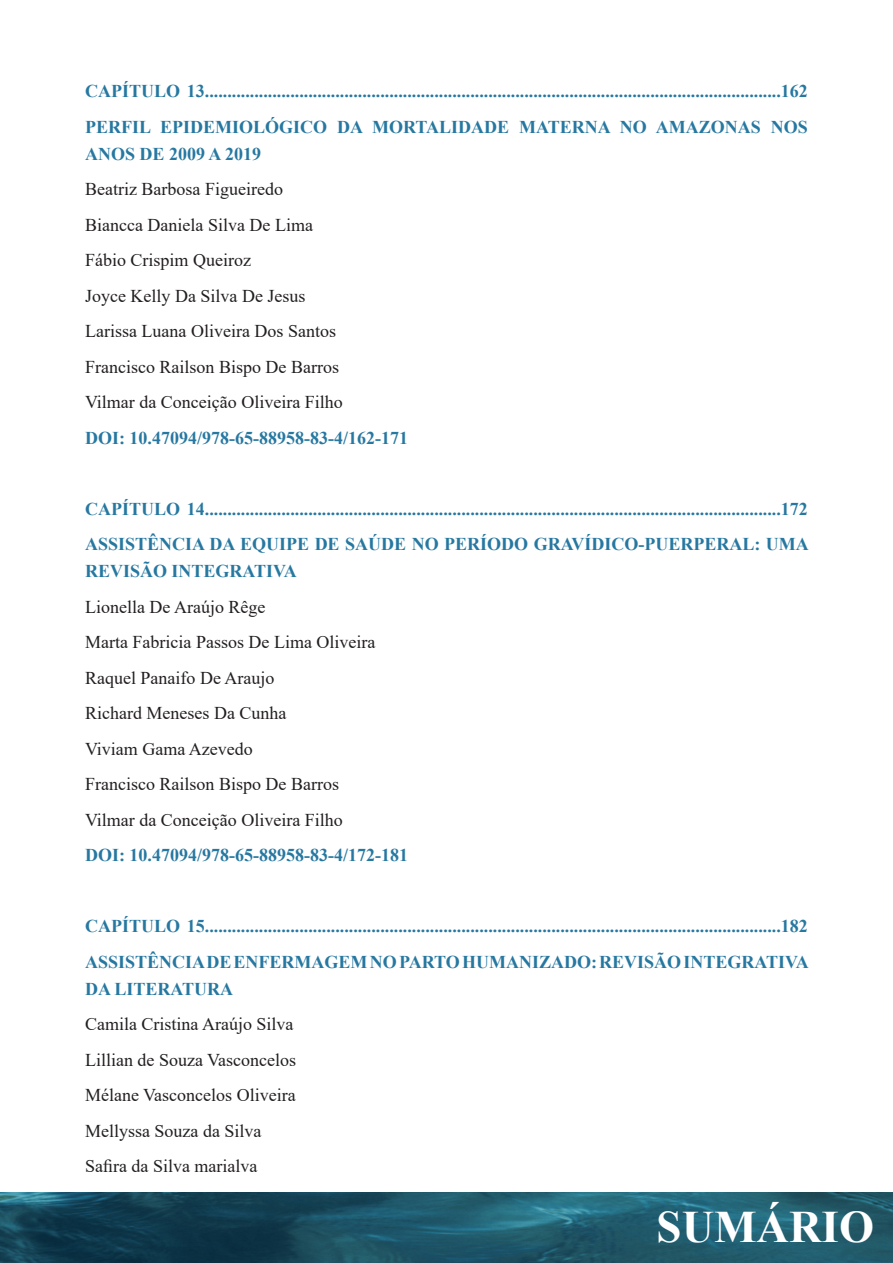
<style>
.page{position:relative;width:893px;height:1263px;background:#fff}
.page>*{position:absolute;margin:0;border:0;box-sizing:border-box;transform-origin:0 0}
.t1{font:700 45px "Times New Roman";color:#fff}
.t2{font:700 18px/27px "Times New Roman";color:#2778a1}
.t3{font:18px "Times New Roman";color:#231f20}
</style>
<div class="page">
<img style="left:0;top:1193px;width:893px;height:70px">
<p class="t2" style="left:85px;top:77px;width:724px">CAPÍTULO 13................................................................................................................................162</p>
<p class="t2" style="left:85px;top:113px;width:724px">PERFIL EPIDEMIOLÓGICO DA MORTALIDADE MATERNA NO AMAZONAS NOS<br>ANOS DE 2009 A 2019</p>
<p class="t3" style="left:85px;top:177px;width:199px">Beatriz Barbosa Figueiredo</p>
<p class="t3" style="left:85px;top:212px;width:229px">Biancca Daniela Silva De Lima</p>
<p class="t3" style="left:85px;top:248px;width:167px">Fábio Crispim Queiroz</p>
<p class="t3" style="left:85px;top:283px;width:222px">Joyce Kelly Da Silva De Jesus</p>
<p class="t3" style="left:85px;top:319px;width:252px">Larissa Luana Oliveira Dos Santos</p>
<p class="t3" style="left:85px;top:354px;width:255px">Francisco Railson Bispo De Barros</p>
<p class="t3" style="left:85px;top:390px;width:259px">Vilmar da Conceição Oliveira Filho</p>
<p class="t2" style="left:85px;top:424px;width:324px">DOI: 10.47094/978-65-88958-83-4/162-171</p>
<p class="t2" style="left:85px;top:495px;width:724px">CAPÍTULO 14................................................................................................................................172</p>
<p class="t2" style="left:85px;top:530px;width:725px">ASSISTÊNCIA DA EQUIPE DE SAÚDE NO PERÍODO GRAVÍDICO-PUERPERAL: UMA<br>REVISÃO INTEGRATIVA</p>
<p class="t3" style="left:85px;top:594px;width:182px">Lionella De Araújo Rêge</p>
<p class="t3" style="left:85px;top:630px;width:292px">Marta Fabricia Passos De Lima Oliveira</p>
<p class="t3" style="left:85px;top:665px;width:191px">Raquel Panaifo De Araujo</p>
<p class="t3" style="left:85px;top:701px;width:203px">Richard Meneses Da Cunha</p>
<p class="t3" style="left:85px;top:736px;width:169px">Viviam Gama Azevedo</p>
<p class="t3" style="left:85px;top:772px;width:255px">Francisco Railson Bispo De Barros</p>
<p class="t3" style="left:85px;top:807px;width:259px">Vilmar da Conceição Oliveira Filho</p>
<p class="t2" style="left:85px;top:841px;width:324px">DOI: 10.47094/978-65-88958-83-4/172-181</p>
<p class="t2" style="left:85px;top:912px;width:724px">CAPÍTULO 15................................................................................................................................182</p>
<p class="t2" style="left:85px;top:948px;width:725px">ASSISTÊNCIA DE ENFERMAGEM NO PARTO HUMANIZADO: REVISÃO INTEGRATIVA<br>DA LITERATURA</p>
<p class="t3" style="left:85px;top:1012px;width:210px">Camila Cristina Araújo Silva</p>
<p class="t3" style="left:85px;top:1047px;width:213px">Lillian de Souza Vasconcelos</p>
<p class="t3" style="left:85px;top:1083px;width:212px">Mélane Vasconcelos Oliveira</p>
<p class="t3" style="left:85px;top:1118px;width:178px">Mellyssa Souza da Silva</p>
<p class="t3" style="left:85px;top:1154px;width:174px">Safira da Silva marialva</p>
<h1 class="t1" style="left:657px;top:1194px;width:219px">SUMÁRIO</h1>
</div>
